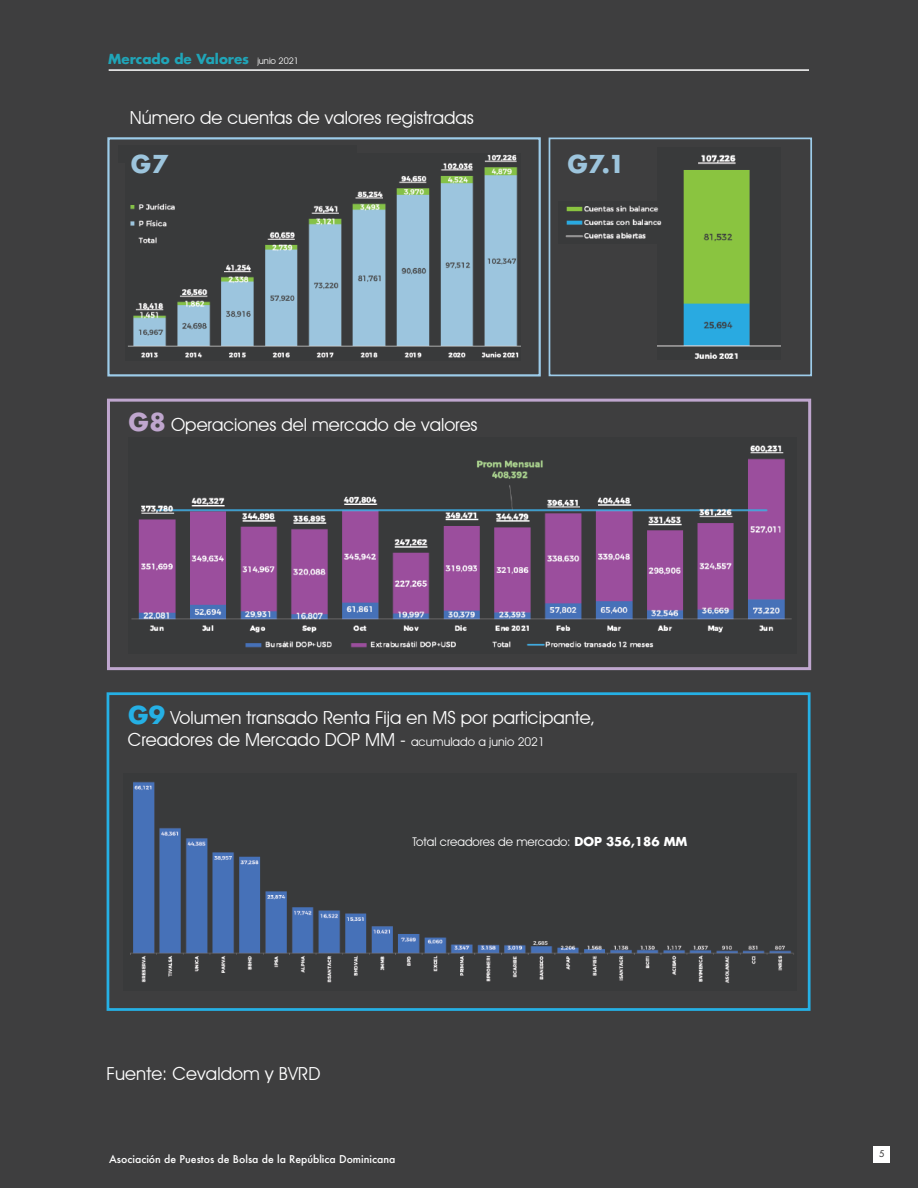
<style>
.page{position:relative;width:918px;height:1188px;background:#3e3e3f}
.page>*{position:absolute;margin:0;border:0;box-sizing:border-box;transform-origin:0 0}
.t1{font:700 24px "Futura";color:#9dc5dd}
.t2{font:18px/21.6px "Avant Garde IT Cby BT";color:#fff}
.t3{font:700 13.5px "Futura Std";color:#20a5b8}
.t4{font:12px "Avant Garde IT Cby BT";color:#fff}
.t5{font:500 10.5px "Futura";color:#fff}
.t6{font:500 9px "Futura Std";color:#3e3e3f}
.s1{font-family:"Avant Garde IT Cby BT";font-weight:400;font-size:9px;color:#fff}
.s2{font-family:"Futura";font-weight:700;font-size:24px;color:#bfa6ce}
.s3{font-family:"Futura";font-weight:700;font-size:24px;color:#25b0e5}
.s4{font-size:12px}
.s5{font-family:"Futura Std";font-weight:700}
</style>
<div class="page">
<img style="left:130px;top:782px;width:664px;height:201px">
<img style="left:131px;top:445px;width:661px;height:203px">
<hr style="left:109px;top:69px;width:700px;height:2px;background:#fff">
<div style="left:107px;top:137px;width:434px;height:239px;border:2px solid #9dccea"></div>
<div style="left:107px;top:399px;width:704px;height:271px;border:3px solid #bfa6ce"></div>
<div style="left:107px;top:692px;width:704px;height:319px;border:3px solid #25b0e5"></div>
<div style="left:873px;top:1146px;width:17px;height:17px;background:#fff"></div>
<img style="left:128px;top:154px;width:392px;height:204px">
<div style="left:118px;top:146px;width:239px;height:18px;background:#393a3b"></div>
<div style="left:549px;top:138px;width:263px;height:238px;border:2px solid #9dccea"></div>
<img style="left:658px;top:154px;width:123px;height:205px">
<img style="left:565px;top:202px;width:106px;height:42px">
<p class="t3" style="left:108px;top:50px;width:192px">Mercado de Valores <span class="s1">junio 2021</span></p>
<p class="t2" style="left:130px;top:107px;width:346px">Número de cuentas de valores registradas</p>
<h1 class="t1" style="left:131px;top:146px;width:39px">G7</h1>
<h1 class="t1" style="left:567px;top:146px;width:59px">G7.1</h1>
<p class="t2" style="left:128px;top:414px;width:351px"><span class="s2">G8</span> Operaciones del mercado de valores</p>
<p class="t2" style="left:128px;top:707px;width:469px"><span class="s3">G9</span> Volumen transado Renta Fija en MS por participante,<br>Creadores de Mercado DOP MM - <span class="s4">acumulado a junio 2021</span></p>
<p class="t4" style="left:412px;top:835px;width:276px">Total creadores de mercado: <span class="s5">DOP 356,186 MM</span></p>
<p class="t2" style="left:107px;top:1063px;width:215px">Fuente: Cevaldom y BVRD</p>
<p class="t5" style="left:109px;top:1152px;width:288px">Asociación de Puestos de Bolsa de la República Dominicana</p>
<p class="t6" style="left:879px;top:1148px;width:7px">5</p>
</div>
